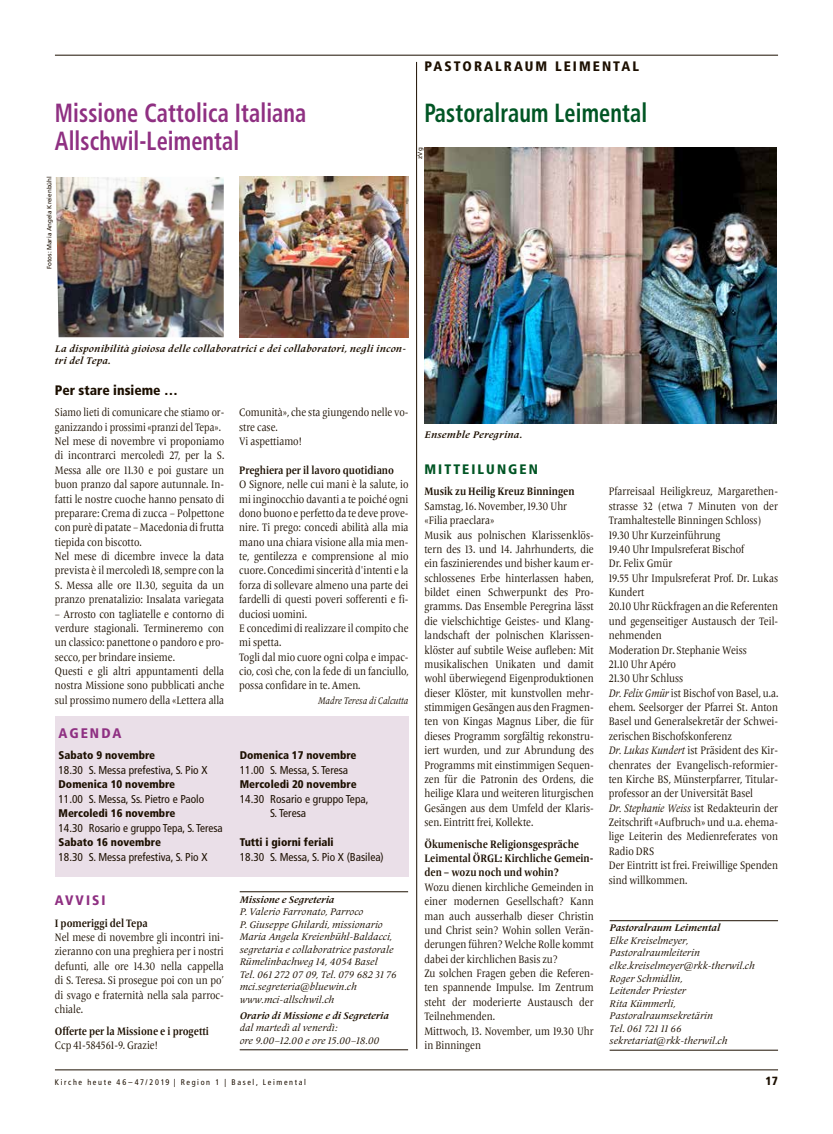
<style>
.page{position:relative;width:833px;height:1134px;background:#fff}
.page>*{position:absolute;margin:0;border:0;box-sizing:border-box;transform-origin:0 0}
.t1{font:700 condensed 26.25px/28.8px "Frutiger";letter-spacing:.005em;color:#8f3082;scale:.85 1}
.t2{font:700 condensed 26.25px "Frutiger";letter-spacing:.005em;color:#005524;scale:.85 1}
.t3{font:900 condensed 13.88px "Frutiger";letter-spacing:.15em;color:#8f3082}
.t4{font:900 condensed 13.75px "Frutiger";letter-spacing:.15em;color:#1c0f00}
.t5{font:900 condensed 13.75px "Frutiger";color:#1c0f00}
.t6{font:900 condensed 13.75px "Frutiger";letter-spacing:.15em;color:#005524}
.t7{font:900 condensed 13.75px "Frutiger";letter-spacing:.15em;color:#8f3082}
.t8{font:900 condensed 11.88px "Frutiger";color:#1c0f00}
.t9{font:condensed 11.38px/14.5px "Frutiger";color:#1c0f00}
.t10{font:11.25px/14.4px "Frutiger Serif LT Pro";color:#1c0f00;scale:.85 1}
.t11{font:11.25px/14.4px "Frutiger Serif LT Pro";color:#1c0f00;scale:.82 1}
.t12{font:700 11.25px/14.4px "Frutiger Serif LT Pro";color:#1c0f00;scale:.85 1}
.t13{font:900 condensed 11.12px "Frutiger";color:#1c0f00}
.t14{font:italic 10px/12.5px "Frutiger Serif LT Pro";color:#1c0f00}
.t15{font:italic 700 10px/12.5px "Frutiger Serif LT Pro";letter-spacing:.025em;color:#1c0f00}
.t16{font:italic 700 10px "Frutiger Serif LT Pro";color:#1c0f00}
.t17{font:italic 10px "Frutiger Serif LT Pro";color:#1c0f00;scale:.85 1}
.t18{font:condensed 8.12px "Frutiger";letter-spacing:.2em;color:#1c0f00}
.t19{font:6.25px "Frutiger";color:#1c0f00}
.s1{font-style:italic}
</style>
<div class="page">
<hr style="left:55px;top:1070px;width:723px;height:1px;background:#1c0f00">
<hr style="left:55px;top:55px;width:723px;height:1px;background:#1c0f00">
<div style="left:55px;top:716px;width:353px;height:160px;background:#eadfe8"></div>
<img style="left:56px;top:177px;width:168px;height:160px">
<img style="left:240px;top:177px;width:168px;height:160px">
<hr style="left:240px;top:891px;width:168px;height:1px;background:#1c0f00">
<hr style="left:240px;top:1049px;width:168px;height:1px;background:#1c0f00">
<hr style="left:416px;top:62px;width:1px;height:987px;background:#1c0f00">
<img style="left:424px;top:148px;width:353px;height:275px">
<hr style="left:609px;top:920px;width:169px;height:1px;background:#1c0f00">
<hr style="left:609px;top:1050px;width:169px;height:1px;background:#1c0f00">
<h1 class="t1" style="left:55px;top:98px;width:297px">Missione Cattolica Italiana<br>Allschwil-Leimental</h1>
<p class="t19" style="left:46px;top:269px;width:94px;rotate:-90deg">Fotos: Maria Angela Kreienbühl</p>
<p class="t4" style="left:424px;top:58px;width:216px">PASTORALRAUM LEIMENTAL</p>
<h1 class="t2" style="left:424px;top:97px;width:264px">Pastoralraum Leimental</h1>
<p class="t19" style="left:416px;top:159px;width:13px;rotate:-90deg">zVg</p>
<p class="t15" style="left:55px;top:342px;width:352px">La disponibilità gioiosa delle collaboratrici e dei collaboratori, negli incon&shy;tri del Tepa.</p>
<p class="t5" style="left:55px;top:382px;width:125px">Per stare insieme …</p>
<p class="t11" style="left:55px;top:405px;width:208px">Siamo lieti di comunicare che stiamo or&shy;ganizzando i prossimi «pranzi del Tepa».<br>Nel mese di novembre vi proponiamo di incontrarci mercoledì 27, per la S.<br>Messa alle ore 11.30 e poi gustare un buon pranzo dal sapore autunnale. In&shy;fatti le nostre cuoche hanno pensato di preparare: Crema di zucca – Polpettone con purè di patate – Macedonia di frutta tiepida con biscotto.<br>Nel mese di dicembre invece la data prevista è il mercoledì 18, sempre con la S. Messa alle ore 11.30, seguita da un pranzo prenatalizio: Insalata variegata</p>
<p class="t10" style="left:55px;top:607px;width:201px">– Arrosto con tagliatelle e contorno di verdure stagionali. Termineremo con un classico: panettone o pandoro e pro&shy;secco, per brindare insieme.<br>Questi e gli altri appuntamenti della nostra Missione sono pubblicati anche sul prossimo numero della «Lettera alla</p>
<p class="t10" style="left:239px;top:405px;width:201px">Comunità», che sta giungendo nelle vo&shy;stre case.<br>Vi aspettiamo!</p>
<p class="t12" style="left:239px;top:463px;width:184px">Preghiera per il lavoro quotidiano</p>
<p class="t10" style="left:239px;top:477px;width:201px">O Signore, nelle cui mani è la salute, io mi inginocchio davanti a te poiché ogni dono buono e perfetto da te deve prove&shy;nire. Ti prego: concedi abilità alla mia mano una chiara visione alla mia men&shy;te, gentilezza e comprensione al mio cuore. Concedimi sincerità d'intenti e la forza di sollevare almeno una parte dei fardelli di questi poveri sofferenti e fi&shy;duciosi uomini.<br>E concedimi di realizzare il compito che mi spetta.<br>Togli dal mio cuore ogni colpa e impac&shy;cio, così che, con la fede di un fanciullo, possa confidare in te. Amen.</p>
<p class="t17" style="left:318px;top:694px;width:108px">Madre Teresa di Calcutta</p>
<p class="t3" style="left:58px;top:724px;width:64px">AGENDA</p>
<p class="t13" style="left:58px;top:749px;width:98px">Sabato 9 novembre</p>
<p class="t9" style="left:58px;top:763px;width:150px">18.30 S. Messa prefestiva, S. Pio X</p>
<p class="t13" style="left:58px;top:778px;width:118px">Domenica 10 novembre</p>
<p class="t9" style="left:58px;top:792px;width:147px">11.00 S. Messa, Ss. Pietro e Paolo</p>
<p class="t13" style="left:58px;top:807px;width:118px">Mercoledì 16 novembre</p>
<p class="t9" style="left:58px;top:821px;width:166px">14.30 Rosario e gruppo Tepa, S. Teresa</p>
<p class="t13" style="left:58px;top:836px;width:104px">Sabato 16 novembre</p>
<p class="t9" style="left:58px;top:850px;width:150px">18.30 S. Messa prefestiva, S. Pio X</p>
<p class="t7" style="left:55px;top:892px;width:52px">AVVISI</p>
<p class="t12" style="left:55px;top:916px;width:111px">I pomeriggi del Tepa</p>
<p class="t10" style="left:55px;top:930px;width:200px;text-align:justify">Nel mese di novembre gli incontri ini&shy;zieranno con una preghiera per i nostri defunti, alle ore 14.30 nella cappella di S. Teresa. Si prosegue poi con un po’ di svago e fraternità nella sala parroc&shy;chiale.</p>
<p class="t12" style="left:55px;top:1024px;width:183px">Offerte per la Missione e i progetti</p>
<p class="t10" style="left:55px;top:1038px;width:123px">Ccp 41-584561-9. Grazie!</p>
<p class="t13" style="left:240px;top:749px;width:118px">Domenica 17 novembre</p>
<p class="t9" style="left:240px;top:763px;width:110px">11.00 S. Messa, S. Teresa</p>
<p class="t13" style="left:240px;top:778px;width:118px">Mercoledì 20 novembre</p>
<p class="t9" style="left:270px;top:792px;width:100px;text-indent:-30px">14.30 Rosario e gruppo Tepa,<br>S. Teresa</p>
<p class="t13" style="left:240px;top:836px;width:95px">Tutti i giorni feriali</p>
<p class="t9" style="left:240px;top:850px;width:145px">18.30 S. Messa, S. Pio X (Basilea)</p>
<p class="t16" style="left:240px;top:893px;width:96px">Missione e Segreteria</p>
<p class="t14" style="left:240px;top:905px;width:158px">P. Valerio Farronato, Parroco<br>P. Giuseppe Ghilardi, missionario<br>Maria Angela Kreienbühl-Baldacci, segretaria e collaboratrice pastorale<br>Rümelinbachweg 14, 4054 Basel<br>Tel. 061 272 07 09, Tel. 079 682 31 76 mci.segreteria@bluewin.ch www.mci-allschwil.ch</p>
<p class="t16" style="left:240px;top:1009px;width:151px">Orario di Missione e di Segreteria</p>
<p class="t14" style="left:240px;top:1021px;width:141px">dal martedì al venerdì:<br>ore 9.00–12.00 e ore 15.00–18.00</p>
<p class="t15" style="left:424px;top:428px;width:99px">Ensemble Peregrina.</p>
<p class="t6" style="left:424px;top:461px;width:115px">MITTEILUNGEN</p>
<p class="t12" style="left:424px;top:484px;width:178px">Musik zu Heilig Kreuz Binningen</p>
<p class="t10" style="left:424px;top:499px;width:201px">Samstag, 16. November, 19.30 Uhr<br>«Filia praeclara»<br>Musik aus polnischen Klarissenklös&shy;tern des 13. und 14. Jahrhunderts, die ein faszinierendes und bisher kaum er&shy;schlossenes Erbe hinterlassen haben, bildet einen Schwerpunkt des Pro&shy;gramms. Das Ensemble Peregrina lässt die vielschichtige Geistes- und Klang&shy;landschaft der polnischen Klarissen&shy;klöster auf subtile Weise aufleben: Mit musikalischen Unikaten und damit wohl überwiegend Eigenproduktionen dieser Klöster, mit kunstvollen mehr&shy;stimmigen Gesängen aus den Fragmen&shy;ten von Kingas Magnus Liber, die für dieses Programm sorgfältig rekonstru&shy;iert wurden, und zur Abrundung des Programms mit einstimmigen Sequen&shy;zen für die Patronin des Ordens, die heilige Klara und weiteren liturgischen Gesängen aus dem Umfeld der Klaris&shy;sen. Eintritt frei, Kollekte.</p>
<p class="t12" style="left:424px;top:837px;width:200px">Ökumenische Religionsgespräche<br>Leimental ÖRGL: Kirchliche Gemein&shy;den – wozu noch und wohin?</p>
<p class="t10" style="left:424px;top:880px;width:201px">Wozu dienen kirchliche Gemeinden in einer modernen Gesellschaft? Kann man auch ausserhalb dieser Christin und Christ sein? Wohin sollen Verän&shy;derungen führen? Welche Rolle kommt dabei der kirchlichen Basis zu?<br>Zu solchen Fragen geben die Referen&shy;ten spannende Impulse. Im Zentrum steht der moderierte Austausch der<br>Teilnehmenden.<br>Mittwoch, 13. November, um 19.30 Uhr in Binningen</p>
<p class="t10" style="left:609px;top:485px;width:201px">Pfarreisaal Heiligkreuz, Margarethen&shy;strasse 32 (etwa 7 Minuten von der<br>Tramhaltestelle Binningen Schloss)<br>19.30 Uhr Kurzeinführung<br>19.40 Uhr Impulsreferat Bischof<br>Dr. Felix Gmür<br>19.55 Uhr Impulsreferat Prof. Dr. Lukas<br>Kundert<br>20.10 Uhr Rückfragen an die Referenten und gegenseitiger Austausch der Teil&shy;nehmenden<br>Moderation Dr. Stephanie Weiss<br>21.10 Uhr Apéro<br>21.30 Uhr Schluss<br><span class="s1">Dr. Felix Gmür</span> ist Bischof von Basel, u.a. ehem. Seelsorger der Pfarrei St. Anton<br>Basel und Generalsekretär der Schwei&shy;zerischen Bischofskonferenz<br><span class="s1">Dr. Lukas Kundert</span> ist Präsident des Kir&shy;chenrates der Evangelisch-reformier&shy;ten Kirche BS, Münsterpfarrer, Titular&shy;professor an der Universität Basel<br><span class="s1">Dr. Stephanie Weiss</span> ist Redakteurin der<br>Zeitschrift «Aufbruch» und u.a. ehema&shy;lige Leiterin des Medienreferates von<br>Radio DRS<br>Der Eintritt ist frei. Freiwillige Spenden sind willkommen.</p>
<p class="t16" style="left:609px;top:922px;width:112px">Pastoralraum Leimental</p>
<p class="t14" style="left:609px;top:934px;width:147px">Elke Kreiselmeyer,<br>Pastoralraumleiterin elke.kreiselmeyer@rkk-therwil.ch<br>Roger Schmidlin,<br>Leitender Priester<br>Rita Kümmerli,<br>Pastoralraumsekretärin<br>Tel. 061 721 11 66 sekretariat@rkk-therwil.ch</p>
<p class="t18" style="left:55px;top:1077px;width:252px">Kirche heute 46–47/2019 | Region 1 | Basel, Leimental</p>
<p class="t8" style="left:765px;top:1074px;width:14px">17</p>
</div>
